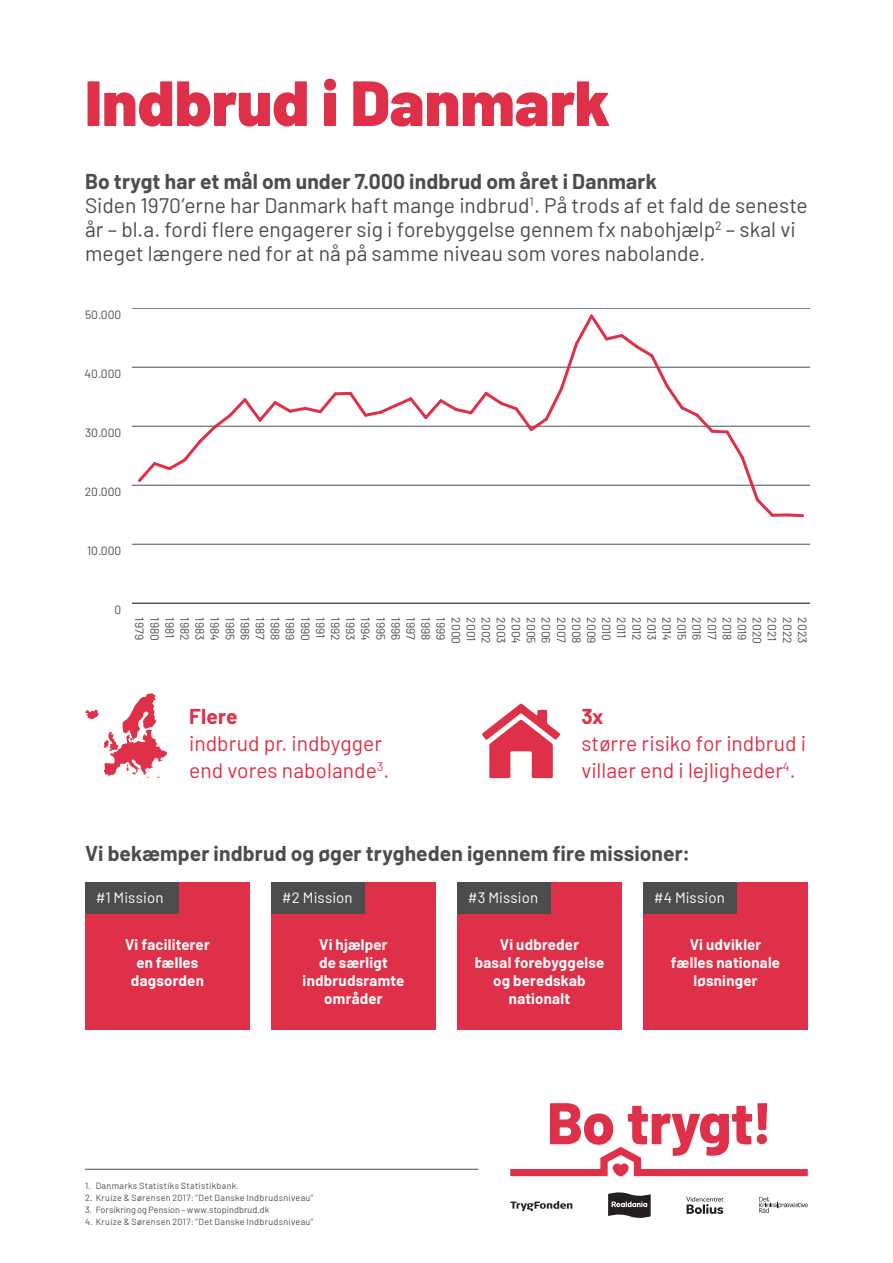
<style>
.page{position:relative;width:893px;height:1263px;background:#fff}
.page>*{position:absolute;margin:0;border:0;box-sizing:border-box;transform-origin:0 0}
.t1{font:900 63.75px "Barlow";letter-spacing:.005em;color:#de3048}
.t2{font:21px/24px "Barlow";color:#4b4c4d}
.t3{font:21px/27px "Barlow";color:#de3048}
.t4{font:700 21px "Barlow";letter-spacing:.005em;color:#4b4c4d}
.t5{font:700 21px "Barlow";letter-spacing:.005em;color:#de3048}
.t6{font:700 15px/18px "Barlow";letter-spacing:.015em;color:#fff;text-align:center}
.t7{font:15px "Barlow";letter-spacing:.005em;color:#fff}
.t8{font:12px "Barlow";color:#4b4c4d}
.t9{font:9px "Barlow";letter-spacing:.03em;color:#4b4c4d}
.t10{font:9px "Barlow";letter-spacing:.01em;color:#4b4c4d}
.s1{font-weight:700}
</style>
<div class="page">
<div style="left:85px;top:882px;width:165px;height:147px;background:#de3048"></div>
<div style="left:271px;top:882px;width:165px;height:147px;background:#de3048"></div>
<div style="left:457px;top:882px;width:165px;height:147px;background:#de3048"></div>
<div style="left:643px;top:882px;width:165px;height:147px;background:#de3048"></div>
<div style="left:85px;top:882px;width:94px;height:32px;background:#4b4c4d"></div>
<div style="left:271px;top:882px;width:94px;height:32px;background:#4b4c4d"></div>
<div style="left:457px;top:882px;width:94px;height:32px;background:#4b4c4d"></div>
<div style="left:643px;top:882px;width:94px;height:32px;background:#4b4c4d"></div>
<svg style="left:85px;top:693px;width:82px;height:85px"></svg>
<svg style="left:510px;top:1103px;width:298px;height:73px"></svg>
<svg style="left:608px;top:1192px;width:43px;height:26px"></svg>
<svg style="left:759px;top:1197px;width:49px;height:16px"></svg>
<svg style="left:686px;top:1197px;width:37px;height:17px"></svg>
<svg style="left:510px;top:1201px;width:62px;height:10px"></svg>
<hr style="left:132px;top:603px;width:678px;height:1px;background:#4b4c4d">
<hr style="left:132px;top:544px;width:678px;height:1px;background:#4b4c4d">
<hr style="left:132px;top:485px;width:678px;height:1px;background:#4b4c4d">
<hr style="left:132px;top:426px;width:678px;height:1px;background:#4b4c4d">
<hr style="left:132px;top:367px;width:678px;height:1px;background:#4b4c4d">
<hr style="left:132px;top:308px;width:678px;height:1px;background:#4b4c4d">
<svg style="left:135px;top:314px;width:642px;height:203px"></svg>
<svg style="left:772px;top:513px;width:12px;height:4px"></svg>
<svg style="left:784px;top:513px;width:20px;height:5px"></svg>
<hr style="left:85px;top:1169px;width:393px;height:1px;background:#4b4c4d">
<svg style="left:482px;top:704px;width:78px;height:74px"></svg>
<h1 class="t1" style="left:85px;top:55px;width:527px">Indbrud i Danmark</h1>
<p class="t2" style="left:85px;top:168px;width:724px"><span class="s1">Bo trygt har et mål om under 7.000 indbrud om året i Danmark<br></span>Siden 1970’erne har Danmark haft mange indbrud<sup>1</sup>. På trods af et fald de seneste år – bl.a. fordi flere engagerer sig i forebyggelse gennem fx nabohjælp<sup>2</sup> – skal vi meget længere ned for at nå på samme niveau som vores nabolande.</p>
<p class="t8" style="left:85px;top:305px;width:38px">50.000</p>
<p class="t8" style="left:85px;top:365px;width:38px">40.000</p>
<p class="t8" style="left:85px;top:424px;width:38px">30.000</p>
<p class="t8" style="left:85px;top:483px;width:38px">20.000</p>
<p class="t8" style="left:87px;top:542px;width:36px">10.000</p>
<p class="t8" style="left:115px;top:601px;width:8px">0</p>
<p class="t8" style="left:148px;top:617px;width:24px;rotate:90deg">1979</p>
<p class="t8" style="left:163px;top:617px;width:25px;rotate:90deg">1980</p>
<p class="t8" style="left:178px;top:617px;width:22px;rotate:90deg">1981</p>
<p class="t8" style="left:193px;top:617px;width:25px;rotate:90deg">1982</p>
<p class="t8" style="left:209px;top:617px;width:24px;rotate:90deg">1983</p>
<p class="t8" style="left:224px;top:617px;width:25px;rotate:90deg">1984</p>
<p class="t8" style="left:239px;top:617px;width:24px;rotate:90deg">1985</p>
<p class="t8" style="left:254px;top:617px;width:24px;rotate:90deg">1986</p>
<p class="t8" style="left:269px;top:617px;width:24px;rotate:90deg">1987</p>
<p class="t8" style="left:284px;top:617px;width:24px;rotate:90deg">1988</p>
<p class="t8" style="left:299px;top:617px;width:24px;rotate:90deg">1989</p>
<p class="t8" style="left:314px;top:617px;width:25px;rotate:90deg">1990</p>
<p class="t8" style="left:329px;top:617px;width:22px;rotate:90deg">1991</p>
<p class="t8" style="left:344px;top:617px;width:25px;rotate:90deg">1992</p>
<p class="t8" style="left:359px;top:617px;width:24px;rotate:90deg">1993</p>
<p class="t8" style="left:374px;top:617px;width:25px;rotate:90deg">1994</p>
<p class="t8" style="left:389px;top:617px;width:24px;rotate:90deg">1995</p>
<p class="t8" style="left:404px;top:617px;width:24px;rotate:90deg">1996</p>
<p class="t8" style="left:419px;top:617px;width:24px;rotate:90deg">1997</p>
<p class="t8" style="left:435px;top:617px;width:24px;rotate:90deg">1998</p>
<p class="t8" style="left:450px;top:617px;width:24px;rotate:90deg">1999</p>
<p class="t8" style="left:465px;top:617px;width:28px;rotate:90deg">2000</p>
<p class="t8" style="left:480px;top:617px;width:25px;rotate:90deg">2001</p>
<p class="t8" style="left:495px;top:617px;width:28px;rotate:90deg">2002</p>
<p class="t8" style="left:510px;top:617px;width:28px;rotate:90deg">2003</p>
<p class="t8" style="left:525px;top:617px;width:28px;rotate:90deg">2004</p>
<p class="t8" style="left:540px;top:617px;width:28px;rotate:90deg">2005</p>
<p class="t8" style="left:555px;top:617px;width:28px;rotate:90deg">2006</p>
<p class="t8" style="left:570px;top:617px;width:27px;rotate:90deg">2007</p>
<p class="t8" style="left:585px;top:617px;width:28px;rotate:90deg">2008</p>
<p class="t8" style="left:600px;top:617px;width:28px;rotate:90deg">2009</p>
<p class="t8" style="left:615px;top:617px;width:25px;rotate:90deg">2010</p>
<p class="t8" style="left:630px;top:617px;width:23px;rotate:90deg">2011</p>
<p class="t8" style="left:645px;top:617px;width:25px;rotate:90deg">2012</p>
<p class="t8" style="left:660px;top:617px;width:25px;rotate:90deg">2013</p>
<p class="t8" style="left:675px;top:617px;width:25px;rotate:90deg">2014</p>
<p class="t8" style="left:691px;top:617px;width:25px;rotate:90deg">2015</p>
<p class="t8" style="left:706px;top:617px;width:25px;rotate:90deg">2016</p>
<p class="t8" style="left:721px;top:617px;width:24px;rotate:90deg">2017</p>
<p class="t8" style="left:736px;top:617px;width:25px;rotate:90deg">2018</p>
<p class="t8" style="left:751px;top:617px;width:25px;rotate:90deg">2019</p>
<p class="t8" style="left:766px;top:617px;width:28px;rotate:90deg">2020</p>
<p class="t8" style="left:781px;top:617px;width:25px;rotate:90deg">2021</p>
<p class="t8" style="left:796px;top:617px;width:28px;rotate:90deg">2022</p>
<p class="t8" style="left:811px;top:617px;width:27px;rotate:90deg">2023</p>
<p class="t5" style="left:189px;top:701px;width:50px">Flere</p>
<p class="t3" style="left:189px;top:728px;width:202px">indbrud pr. indbygger end vores nabolande<sup>3</sup>.</p>
<p class="t5" style="left:581px;top:701px;width:24px">3x</p>
<p class="t3" style="left:581px;top:728px;width:226px">større risiko for indbrud i villaer end i lejligheder<sup>4</sup>.</p>
<p class="t4" style="left:85px;top:838px;width:606px">Vi bekæmper indbrud og øger trygheden igennem fire missioner:</p>
<p class="t7" style="left:96px;top:887px;width:69px">#1 Mission</p>
<p class="t7" style="left:282px;top:887px;width:72px">#2 Mission</p>
<p class="t7" style="left:468px;top:887px;width:72px">#3 Mission</p>
<p class="t7" style="left:654px;top:887px;width:72px">#4 Mission</p>
<p class="t6" style="left:125px;top:935px;width:86px">Vi faciliterer en fælles dagsorden</p>
<p class="t6" style="left:303px;top:935px;width:103px">Vi hjælper<br>de særligt indbrudsramte områder</p>
<p class="t6" style="left:475px;top:935px;width:131px">Vi udbreder<br>basal forebyggelse og beredskab nationalt</p>
<p class="t6" style="left:671px;top:935px;width:111px">Vi udvikler fælles nationale løsninger</p>
<p class="t9" style="left:85px;top:1179px;width:156px">1. Danmarks Statistiks Statistikbank.</p>
<p class="t9" style="left:85px;top:1191px;width:230px">2. Kruize &amp; Sørensen 2017: ”Det Danske Indbrudsniveau”</p>
<p class="t10" style="left:85px;top:1203px;width:186px">3. Forsikring og Pension – www.stopindbrud.dk</p>
<p class="t9" style="left:85px;top:1215px;width:230px">4. Kruize &amp; Sørensen 2017: ”Det Danske Indbrudsniveau”</p>
</div>
